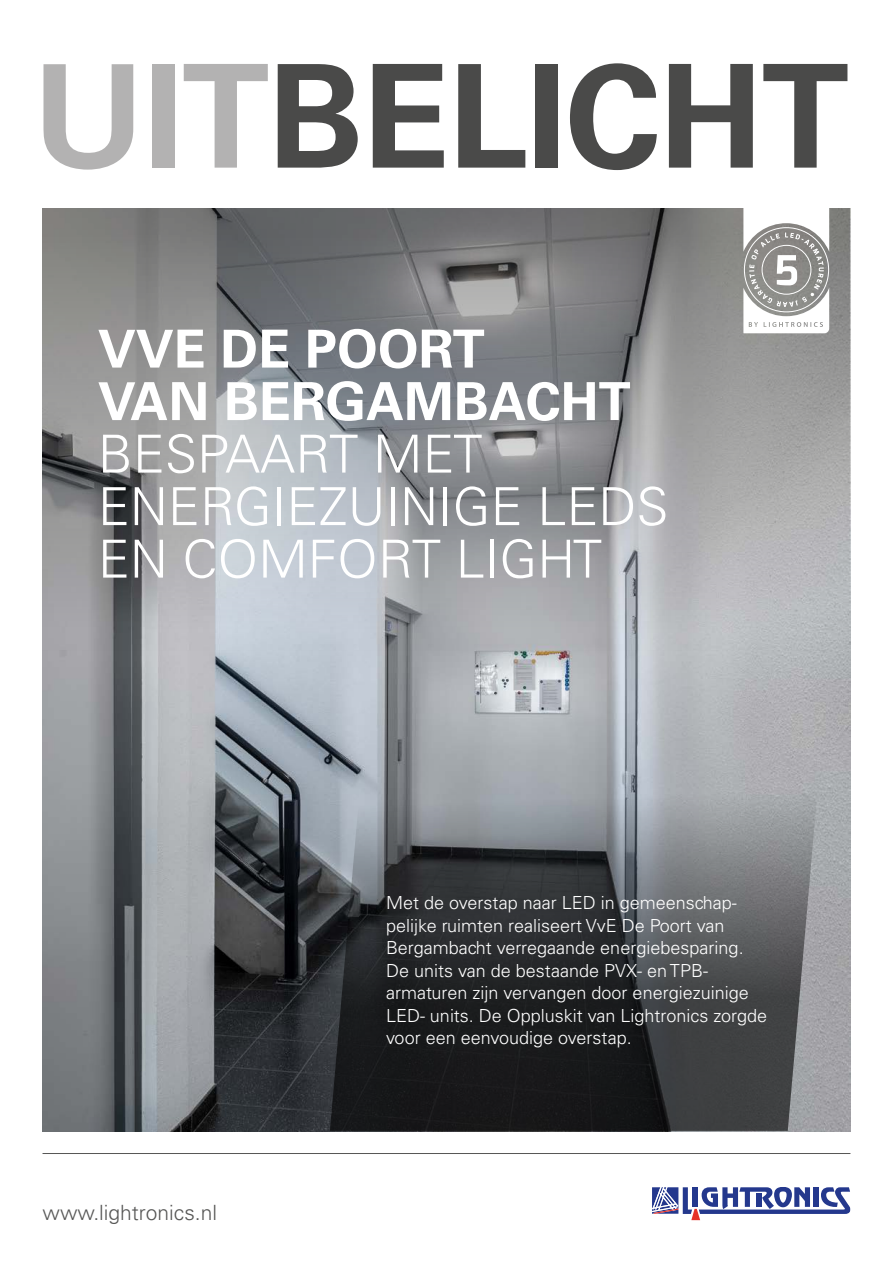
<style>
.page{position:relative;width:893px;height:1263px;background:#fff}
.page>*{position:absolute;margin:0;border:0;box-sizing:border-box;transform-origin:0 0}
.Kop_Myriad{font:700 143.4px "Univers LT Std";letter-spacing:-.01em;color:#4a4a49}
.t1{font:300 52.5px "Univers LT Std";color:#fff}
.t2{font:700 52.5px "Univers LT Std";color:#fff}
.Intro_Geschiktvoor{font:300 21px "Univers LT Std";color:#575756}
.Body_Opsomming_tab{font:300 18px/22.5px "Univers LT Std";color:#fff}
.s1{color:#b3b2b2}
</style>
<div class="page">
<img style="left:43px;top:651px;width:807px;height:480px">
<svg style="left:43px;top:208px;width:807px;height:443px;background:#959799"></svg>
<svg style="left:652px;top:1187px;width:198px;height:34px"></svg>
<hr style="left:43px;top:1153px;width:807px;height:1px;background:#575756">
<svg style="left:330px;top:775px;width:489px;height:356px;background:#4c4e52"></svg>
<svg style="left:743px;top:208px;width:86px;height:125px"></svg>
<p class="Kop_Myriad" style="left:33px;top:33px;width:817px"><span class="s1">UIT</span>BELICHT</p>
<p class="t2" style="left:98px;top:318px;width:388px">VVE DE POORT</p>
<p class="t2" style="left:98px;top:371px;width:534px">VAN BERGAMBACHT</p>
<p class="t1" style="left:98px;top:422px;width:386px">BESPAART MET</p>
<p class="t1" style="left:98px;top:475px;width:572px">ENERGIEZUINIGE LEDS</p>
<p class="t1" style="left:98px;top:527px;width:506px">EN COMFORT LIGHT</p>
<p class="Intro_Geschiktvoor" style="left:43px;top:1200px;width:176px">www.lightronics.nl</p>
<p class="Body_Opsomming_tab" style="left:386px;top:891px;width:383px">Met de overstap naar LED in gemeenschap&shy;pelijke ruimten realiseert VvE De Poort van Bergambacht verregaande energiebesparing.<br>De units van de bestaande PVX- en TPB&shy;armaturen zijn vervangen door energiezuinige LED- units. De Oppluskit van Lightronics zorgde voor een eenvoudige overstap.</p>
</div>
